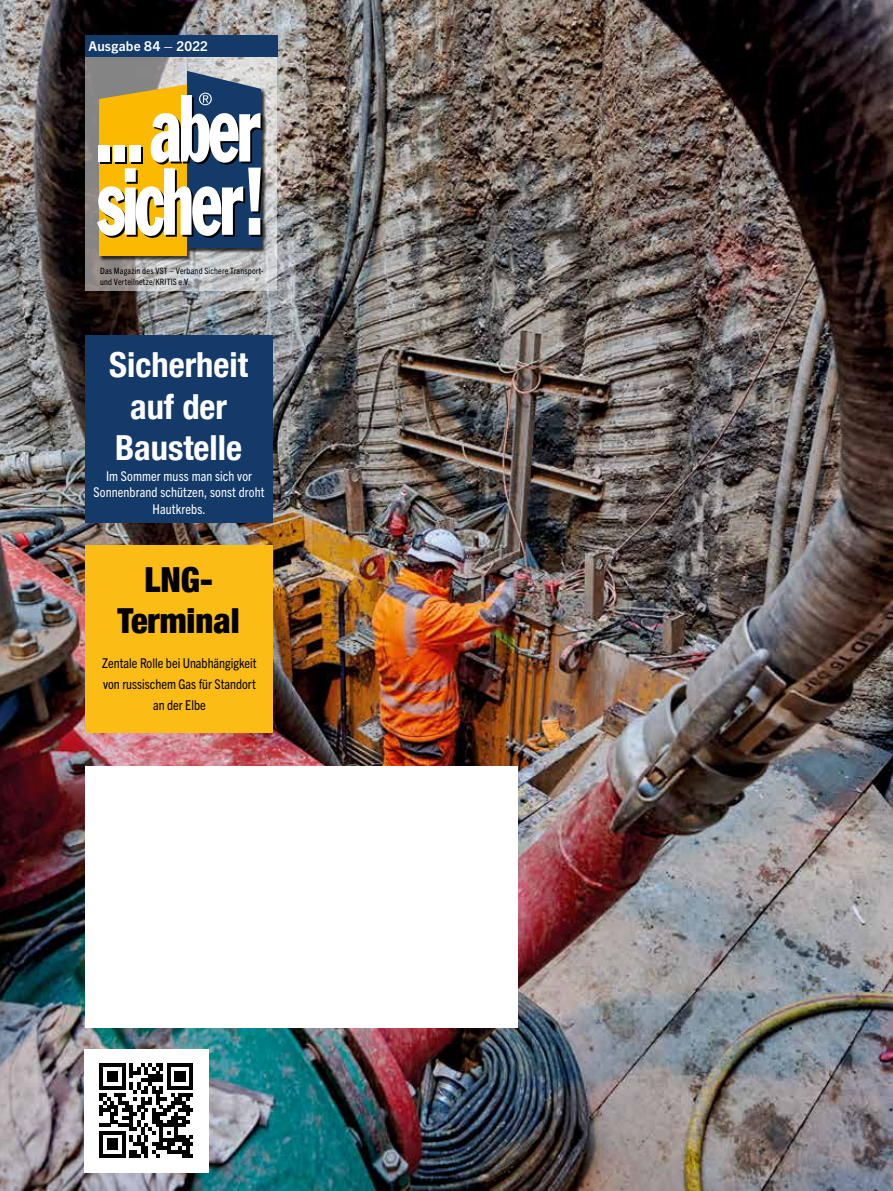
<style>
.page{position:relative;width:893px;height:1191px;background:#fff}
.page>*{position:absolute;margin:0;border:0;box-sizing:border-box;transform-origin:0 0}
.t1{font:700 condensed 34.5px/41.4px "Helvetica Neue LT";color:#fff;text-align:center}
.t2{font:900 condensed 34.5px/41.4px "Helvetica Neue";color:#000;text-align:center}
.t3{font:condensed 13.5px/21px "Trade Gothic Next LT Pro";color:#000;text-align:center}
.t4{font:condensed 13.5px/16.2px "Trade Gothic Next LT Pro";letter-spacing:.005em;color:#fff;text-align:center}
.t5{font:700 13.5px "Trade Gothic Next LT Pro";letter-spacing:.015em;color:#fff}
.t6{font:condensed 8.7px/10.5px "Trade Gothic Next LT Pro";letter-spacing:.02em;color:#000}
</style>
<div class="page">
<img style="left:0;top:0;width:893px;height:1191px">
<svg style="left:85px;top:57px;width:191px;height:233px;background:#afaeae"></svg>
<div style="left:98px;top:71px;width:170px;height:190px;background:#000;opacity:.75"></div>
<svg style="left:97px;top:71px;width:166px;height:185px"></svg>
<div style="left:85px;top:35px;width:192px;height:22px;background:#133a68"></div>
<div style="left:86px;top:335px;width:187px;height:188px;background:#133a68"></div>
<div style="left:85px;top:1048px;width:124px;height:124px;background:#fff"></div>
<svg style="left:99px;top:1063px;width:94px;height:94px"></svg>
<div style="left:86px;top:545px;width:187px;height:188px;background:#fbbc16"></div>
<div style="left:85px;top:766px;width:432px;height:262px;background:#fff"></div>
<h2 class="t5" style="left:89px;top:37px;width:121px">Ausgabe 84 – 2022</h2>
<p class="t6" style="left:100px;top:265px;width:165px">Das Magazin des VST – Verband Sichere Transport&shy;und Verteilnetze/KRITIS e.V.</p>
<h1 class="t1" style="left:109px;top:344px;width:140px">Sicherheit auf der<br>Baustelle</h1>
<h2 class="t4" style="left:94px;top:467px;width:173px">Im Sommer muss man sich vor<br>Sonnenbrand schützen, sonst droht<br>Hautkrebs.</h2>
<h1 class="t2" style="left:118px;top:557px;width:123px">LNG-<br>Terminal</h1>
<h2 class="t3" style="left:102px;top:651px;width:156px">Zentale Rolle bei Unabhängigkeit von russischem Gas für Standort an der Elbe</h2>
</div>
